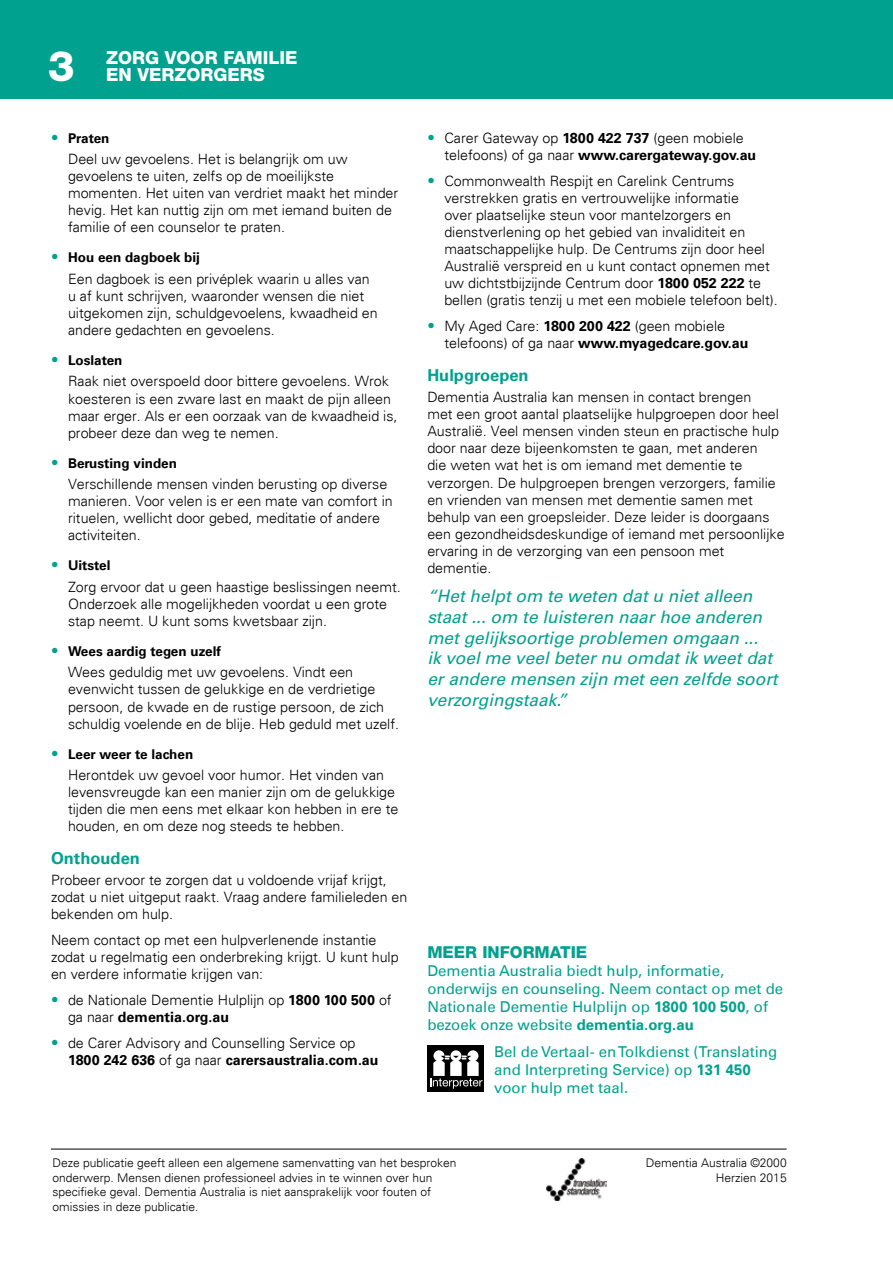
<style>
.page{position:relative;width:893px;height:1263px;background:#fff}
.page>*{position:absolute;margin:0;border:0;box-sizing:border-box;transform-origin:0 0}
.t1{font:800 42px "Helvetica Neue LT";color:#fff}
.t2{font:800 18px "Helvetica Neue LT";color:#fff}
.t3{font:italic 17.25px/20.7px "Univers LT Std";color:#00a18e}
.t4{font:700 16.5px "Univers LT Std";color:#00a18e}
.t5{font:800 16.5px "Helvetica Neue LT";color:#00a18e}
.t6{font:15px/18px "Univers LT Std";color:#00a18e}
.t7{font:300 14.25px/17.1px "Univers";color:#000}
.t8{font:700 14.25px "Univers LT Std";color:#000}
.t9{font:700 13.5px "Univers LT Std";color:#000}
.t10{font:300 12px/14.4px "Univers";color:#000}
.s1{font-family:"Univers";font-weight:300;font-size:15px;color:#00a18e}
.s2{font-size:15px;color:#00a18e}
.s3{font-family:"Univers LT Std";font-weight:700}
.s4{font-family:"Univers";font-weight:300}
.s5{font-weight:700}
</style>
<div class="page">
<div style="left:0;top:0;width:893px;height:99px;background:#00a18e"></div>
<div style="left:427px;top:1046px;width:57px;height:46px;background:#000"></div>
<div style="left:467px;top:1050px;width:11px;height:11px;background:#fff;border-radius:50%"></div>
<div style="left:433px;top:1050px;width:11px;height:11px;background:#fff;border-radius:50%"></div>
<div style="left:450px;top:1050px;width:11px;height:11px;background:#fff;border-radius:50%"></div>
<svg style="left:430px;top:1055px;width:53px;height:34px"></svg>
<hr style="left:51px;top:1149px;width:736px;height:1px;background:#000">
<img style="left:546px;top:1159px;width:60px;height:41px">
<h1 class="t1" style="left:48px;top:41px;width:28px">3</h1>
<p class="t2" style="left:106px;top:46px;width:193px">ZORG VOOR FAMILIE</p>
<p class="t2" style="left:106px;top:64px;width:160px">EN VERZORGERS</p>
<p class="t9" style="left:51px;top:130px;width:60px"><span class="s1">•</span> Praten</p>
<p class="t7" style="left:68px;top:150px;width:332px">Deel uw gevoelens. Het is belangrijk om uw gevoelens te uiten, zelfs op de moeilijkste momenten. Het uiten van verdriet maakt het minder hevig. Het kan nuttig zijn om met iemand buiten de familie of een counselor te praten.</p>
<p class="t9" style="left:51px;top:250px;width:151px"><span class="s1">•</span> Hou een dagboek bij</p>
<p class="t7" style="left:68px;top:270px;width:311px">Een dagboek is een privéplek waarin u alles van u af kunt schrijven, waaronder wensen die niet uitgekomen zijn, schuldgevoelens, kwaadheid en andere gedachten en gevoelens.</p>
<p class="t9" style="left:51px;top:352px;width:73px"><span class="s1">•</span> Loslaten</p>
<p class="t7" style="left:68px;top:373px;width:331px">Raak niet overspoeld door bittere gevoelens. Wrok koesteren is een zware last en maakt de pijn alleen maar erger. Als er een oorzaak van de kwaadheid is, probeer deze dan weg te nemen.</p>
<p class="t9" style="left:51px;top:455px;width:127px"><span class="s1">•</span> Berusting vinden</p>
<p class="t7" style="left:68px;top:475px;width:326px">Verschillende mensen vinden berusting op diverse manieren. Voor velen is er een mate van comfort in rituelen, wellicht door gebed, meditatie of andere activiteiten.</p>
<p class="t9" style="left:51px;top:558px;width:61px"><span class="s1">•</span> Uitstel</p>
<p class="t7" style="left:68px;top:578px;width:334px">Zorg ervoor dat u geen haastige beslissingen neemt.<br>Onderzoek alle mogelijkheden voordat u een grote stap neemt. U kunt soms kwetsbaar zijn.</p>
<p class="t9" style="left:51px;top:643px;width:171px"><span class="s1">•</span> Wees aardig tegen uzelf</p>
<p class="t7" style="left:68px;top:664px;width:333px">Wees geduldig met uw gevoelens. Vindt een evenwicht tussen de gelukkige en de verdrietige persoon, de kwade en de rustige persoon, de zich schuldig voelende en de blije. Heb geduld met uzelf.</p>
<p class="t9" style="left:51px;top:746px;width:144px"><span class="s1">•</span> Leer weer te lachen</p>
<p class="t7" style="left:68px;top:766px;width:332px">Herontdek uw gevoel voor humor. Het vinden van levensvreugde kan een manier zijn om de gelukkige tijden die men eens met elkaar kon hebben in ere te houden, en om deze nog steeds te hebben.</p>
<p class="t4" style="left:51px;top:848px;width:90px">Onthouden</p>
<p class="t7" style="left:51px;top:872px;width:358px">Probeer ervoor te zorgen dat u voldoende vrijaf krijgt, zodat u niet uitgeput raakt. Vraag andere familieleden en bekenden om hulp.</p>
<p class="t7" style="left:51px;top:931px;width:349px">Neem contact op met een hulpverlenende instantie zodat u regelmatig een onderbreking krijgt. U kunt hulp en verdere informatie krijgen van:</p>
<p class="t7" style="left:51px;top:991px;width:342px"><span class="s2">•</span> de Nationale Dementie Hulplijn op <span class="s3">1800 100 500</span> of</p>
<p class="t8" style="left:68px;top:1009px;width:163px"><span class="s4">ga naar</span> dementia.org.au</p>
<p class="t7" style="left:51px;top:1034px;width:306px"><span class="s2">•</span> de Carer Advisory and Counselling Service op</p>
<p class="t8" style="left:68px;top:1051px;width:312px">1800 242 636 <span class="s4">of ga naar</span> carersaustralia.com.au</p>
<p class="t7" style="left:427px;top:129px;width:318px"><span class="s2">•</span> Carer Gateway op <span class="s3">1800 422 737</span> (geen mobiele</p>
<p class="t8" style="left:444px;top:146px;width:313px"><span class="s4">telefoons) of ga naar</span> www.carergateway.gov.au</p>
<p class="t7" style="left:444px;top:172px;width:335px;text-indent:-17px"><span class="s2">•</span> Commonwealth Respijt en Carelink Centrums verstrekken gratis en vertrouwelijke informatie<br>over plaatselijke steun voor mantelzorgers en dienstverlening op het gebied van invaliditeit en maatschappelijke hulp. De Centrums zijn door heel Australië verspreid en u kunt contact opnemen met uw dichtstbijzijnde Centrum door <span class="s3">1800 052 222</span> te bellen (gratis tenzij u met een mobiele telefoon belt).</p>
<p class="t7" style="left:427px;top:317px;width:299px"><span class="s2">•</span> My Aged Care: <span class="s3">1800 200 422</span> (geen mobiele</p>
<p class="t8" style="left:444px;top:335px;width:306px"><span class="s4">telefoons) of ga naar</span> www.myagedcare.gov.au</p>
<p class="t4" style="left:427px;top:365px;width:103px">Hulpgroepen</p>
<p class="t7" style="left:427px;top:388px;width:359px">Dementia Australia kan mensen in contact brengen<br>met een groot aantal plaatselijke hulpgroepen door heel Australië. Veel mensen vinden steun en practische hulp door naar deze bijeenkomsten te gaan, met anderen<br>die weten wat het is om iemand met dementie te verzorgen. De hulpgroepen brengen verzorgers, familie en vrienden van mensen met dementie samen met behulp van een groepsleider. Deze leider is doorgaans een gezondheidsdeskundige of iemand met persoonlijke ervaring in de verzorging van een pensoon met dementie.</p>
<p class="t3" style="left:427px;top:586px;width:352px">“Het helpt om te weten dat u niet alleen staat ... om te luisteren naar hoe anderen met gelijksoortige problemen omgaan ...<br>ik voel me veel beter nu omdat ik weet dat er andere mensen zijn met een zelfde soort verzorgingstaak.”</p>
<p class="t5" style="left:427px;top:943px;width:161px">MEER INFORMATIE</p>
<p class="t6" style="left:427px;top:962px;width:357px">Dementia Australia biedt hulp, informatie, onderwijs en counseling. Neem contact op met de Nationale Dementie Hulplijn op <span class="s5">1800 100 500</span>, of bezoek onze website <span class="s5">dementia.org.au</span></p>
<p class="t6" style="left:494px;top:1043px;width:284px">Bel de Vertaal- en Tolkdienst (Translating and Interpreting Service) op <span class="s5">131 450 </span>voor hulp met taal.</p>
<p class="t10" style="left:52px;top:1156px;width:406px">Deze publicatie geeft alleen een algemene samenvatting van het besproken onderwerp. Mensen dienen professioneel advies in te winnen over hun specifieke geval. Dementia Australia is niet aansprakelijk voor fouten of omissies in deze publicatie.</p>
<p class="t10" style="left:646px;top:1156px;width:142px;line-height:15px;text-align:right">Dementia Australia ©2000<br>Herzien 2015</p>
</div>
